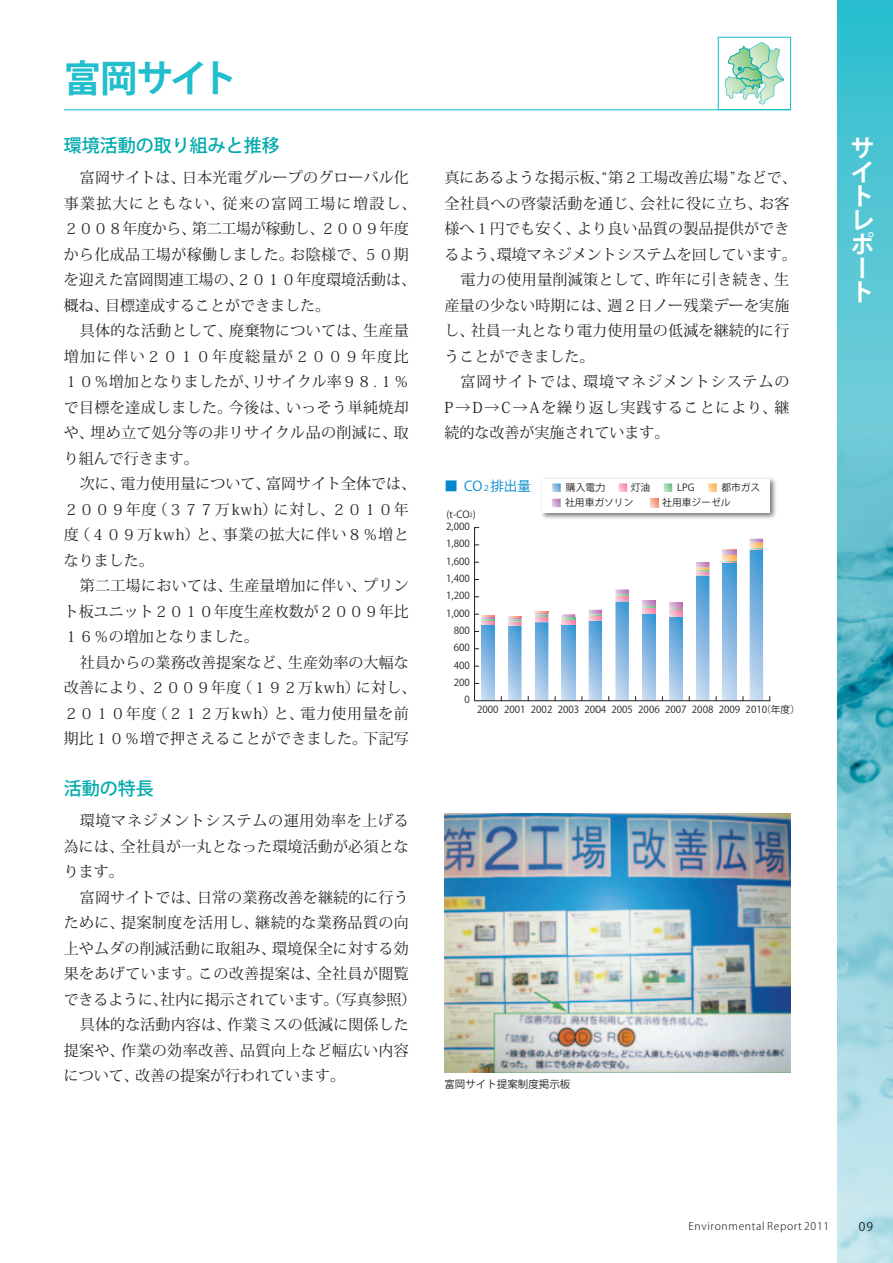
<style>
.page{position:relative;width:893px;height:1263px;background:#fff}
.page>*{position:absolute;margin:0;border:0;box-sizing:border-box;transform-origin:0 0}
.t1{font:700 37.5px "Koz Go Pro";letter-spacing:-.07em;color:#21bece}
.t2{font:700 24px/24px "Koz Go Pro";color:#fff}
.t3{font:500 18px "Koz Go Pro";color:#00aaad}
.t4{font:15px/25.5px "Koz Min Pro";letter-spacing:.01em;color:#231f20;text-align:justify}
.t5{font:15px/25.5px "Koz Min Pro";letter-spacing:.035em;color:#231f20}
.t6{font:15px "Koz Min Pro";letter-spacing:-.01em;color:#231f20}
.t7{font:15px "Koz Min Pro";letter-spacing:.055em;color:#231f20}
.t8{font:15px "Koz Min Pro";letter-spacing:.06em;color:#231f20}
.t9{font:13.5px "Koz Go Pro";color:#0089cf}
.t10{font:12px "Koz Go Pro";color:#231f20}
.t11{font:300 10.5px "Koz Go Pro";letter-spacing:.06em;color:#231f20}
.t12{font:10.5px "Koz Go Pro";color:#231f20}
.t13{font:9.75px/15px "Koz Go Pro";color:#231f20}
.s1{font-size:7.8px}
.s2{font-size:5.7px}
</style>
<div class="page">
<hr style="left:64px;top:109px;width:727px;height:1px;background:#21bece">
<svg style="left:725px;top:42px;width:59px;height:62px"></svg>
<div style="left:718px;top:37px;width:73px;height:73px;border:1px solid #21bece"></div>
<img style="left:444px;top:813px;width:346px;height:259px">
<img style="left:541px;top:478px;width:235px;height:41px">
<div style="left:543px;top:479px;width:227px;height:34px;background:#fff"></div>
<svg style="left:552px;top:483px;width:9px;height:9px"></svg>
<svg style="left:708px;top:483px;width:9px;height:9px"></svg>
<svg style="left:650px;top:499px;width:8px;height:8px"></svg>
<svg style="left:619px;top:483px;width:8px;height:9px"></svg>
<svg style="left:664px;top:483px;width:8px;height:9px"></svg>
<svg style="left:552px;top:499px;width:9px;height:8px"></svg>
<svg style="left:642px;top:614px;width:14px;height:86px"></svg>
<svg style="left:642px;top:608px;width:14px;height:6px"></svg>
<svg style="left:589px;top:610px;width:13px;height:90px"></svg>
<svg style="left:642px;top:601px;width:14px;height:7px"></svg>
<svg style="left:696px;top:562px;width:13px;height:138px;background:#8eb8de"></svg>
<svg style="left:508px;top:617px;width:13px;height:83px"></svg>
<svg style="left:535px;top:612px;width:13px;height:88px"></svg>
<svg style="left:562px;top:614px;width:13px;height:86px"></svg>
<svg style="left:615px;top:589px;width:14px;height:111px;background:#94bae0"></svg>
<svg style="left:669px;top:603px;width:13px;height:97px"></svg>
<svg style="left:723px;top:549px;width:13px;height:151px;background:#8eb8dc"></svg>
<svg style="left:750px;top:539px;width:13px;height:161px;background:#8bb8de"></svg>
<hr style="left:475px;top:700px;width:295px;height:1px;background:#231f20">
<svg style="left:475px;top:614px;width:20px;height:87px"></svg>
<hr style="left:474px;top:528px;width:1px;height:173px;background:#231f20">
<svg style="left:838px;top:0;width:55px;height:425px;background:#4fc5d3"></svg>
<img style="left:838px;top:425px;width:55px;height:838px">
<h1 class="t1" style="left:64px;top:54px;width:175px">富岡サイト</h1>
<p class="t3" style="left:64px;top:134px;width:217px">環境活動の取り組みと推移</p>
<p class="t4" style="left:64px;top:165px;width:354px;text-align:left;text-indent:16px">富岡サイトは、日本光電グループのグローバル化事業拡大にともない、従来の富岡工場に増設し、<br>２００８年度から、第二工場が稼動し、２００９年度から化成品工場が稼働しました。お陰様で、５０期を迎えた富岡関連工場の、２０１０年度環境活動は、概ね、目標達成することができました。</p>
<p class="t4" style="left:64px;top:318px;width:347px;text-indent:16px">具体的な活動として、廃棄物については、生産量増加に伴い２０１０年度総量が２００９年度比１０％増加となりましたが、リサイクル率９８.１％で目標を達成しました。今後は、いっそう単純焼却や、埋め立て処分等の非リサイクル品の削減に、取り組んで行きます。</p>
<p class="t5" style="left:64px;top:471px;width:354px;text-indent:16px">次に、電力使用量について、富岡サイト全体では、<br>２００９年度（３７７万kwh）に対し、２０１０年度（４０９万kwh）と、事業の拡大に伴い８％増となりました。</p>
<p class="t4" style="left:64px;top:573px;width:346px;text-indent:16px">第二工場においては、生産量増加に伴い、プリント板ユニット２０１０年度生産枚数が２００９年比１６％の増加となりました。</p>
<p class="t4" style="left:64px;top:649px;width:354px;text-align:center">社員からの業務改善提案など、生産効率の大幅な<br>改善により、２００９年度（１９２万kwh）に対し、<br>２０１０年度（２１２万kwh）と、電力使用量を前期比１０％増で押さえることができました。下記写</p>
<p class="t3" style="left:64px;top:777px;width:91px">活動の特長</p>
<p class="t4" style="left:64px;top:807px;width:347px;text-indent:16px">環境マネジメントシステムの運用効率を上げる為には、全社員が一丸となった環境活動が必須となります。</p>
<p class="t4" style="left:80px;top:884px;width:330px">富岡サイトでは、日常の業務改善を継続的に行う</p>
<p class="t4" style="left:64px;top:909px;width:346px">ために、提案制度を活用し、継続的な業務品質の向</p>
<p class="t4" style="left:64px;top:935px;width:346px">上やムダの削減活動に取組み、環境保全に対する効</p>
<p class="t4" style="left:64px;top:960px;width:346px">果をあげています。この改善提案は、全社員が閲覧</p>
<p class="t6" style="left:64px;top:989px;width:354px">できるように、社内に掲示されています。（写真参照）</p>
<p class="t4" style="left:80px;top:1011px;width:330px">具体的な活動内容は、作業ミスの低減に関係した</p>
<p class="t4" style="left:64px;top:1037px;width:346px">提案や、作業の効率改善、品質向上など幅広い内容</p>
<p class="t4" style="left:64px;top:1062px;width:283px">について、改善の提案が行われています。</p>
<p class="t4" style="left:444px;top:165px;width:354px">真にあるような掲示板、“第２工場改善広場”などで、</p>
<p class="t4" style="left:444px;top:190px;width:346px">全社員への啓蒙活動を通じ、会社に役に立ち、お客</p>
<p class="t4" style="left:444px;top:216px;width:347px">様へ１円でも安く、より良い品質の製品提供ができ</p>
<p class="t4" style="left:444px;top:241px;width:354px">るよう、環境マネジメントシステムを回しています。</p>
<p class="t4" style="left:460px;top:267px;width:330px">電力の使用量削減策として、昨年に引き続き、生</p>
<p class="t4" style="left:444px;top:292px;width:347px">産量の少ない時期には、週２日ノー残業デーを実施</p>
<p class="t4" style="left:444px;top:318px;width:347px">し、社員一丸となり電力使用量の低減を継続的に行</p>
<p class="t4" style="left:444px;top:343px;width:151px">うことができました。</p>
<p class="t8" style="left:460px;top:371px;width:330px">富岡サイトでは、環境マネジメントシステムの</p>
<p class="t7" style="left:444px;top:397px;width:346px">P→D→C→Aを繰り返し実践することにより、継</p>
<p class="t4" style="left:444px;top:420px;width:226px">続的な改善が実施されています。</p>
<p class="t9" style="left:444px;top:477px;width:88px">■ CO<span class="s1">２</span>排出量</p>
<p class="t13" style="left:631px;top:481px;width:21px">灯油</p>
<p class="t13" style="left:662px;top:481px;width:100px;text-indent:59px">都市ガス社用車ジーゼル</p>
<p class="t13" style="left:566px;top:481px;width:40px">購入電力</p>
<p class="t13" style="left:677px;top:481px;width:19px">LPG</p>
<p class="t13" style="left:565px;top:496px;width:70px">社用車ガソリン</p>
<p class="t13" style="left:447px;top:507px;width:31px">(t-CO<span class="s2">2</span>)</p>
<p class="t13" style="left:446px;top:519px;width:25px">2,000</p>
<p class="t13" style="left:446px;top:536px;width:25px">1,800</p>
<p class="t13" style="left:446px;top:554px;width:25px">1,600</p>
<p class="t13" style="left:446px;top:571px;width:25px">1,400</p>
<p class="t13" style="left:446px;top:588px;width:25px">1,200</p>
<p class="t13" style="left:446px;top:606px;width:25px">1,000</p>
<p class="t13" style="left:454px;top:623px;width:18px">800</p>
<p class="t13" style="left:454px;top:640px;width:18px">600</p>
<p class="t13" style="left:454px;top:658px;width:18px">400</p>
<p class="t13" style="left:454px;top:675px;width:18px">200</p>
<p class="t13" style="left:464px;top:692px;width:7px">0</p>
<p class="t13" style="left:761px;top:702px;width:40px">（年度）</p>
<p class="t13" style="left:477px;top:702px;width:291px">2000 2001 2002 2003 2004 2005 2006 2007 2008 2009 2010</p>
<p class="t12" style="left:444px;top:1077px;width:127px">富岡サイト提案制度掲示板</p>
<h2 class="t2" style="left:850px;top:138px;width:25px">サイトレポート</h2>
<p class="t11" style="left:688px;top:1219px;width:142px">Environmental Report 2011</p>
<p class="t10" style="left:859px;top:1219px;width:16px">09</p>
</div>
